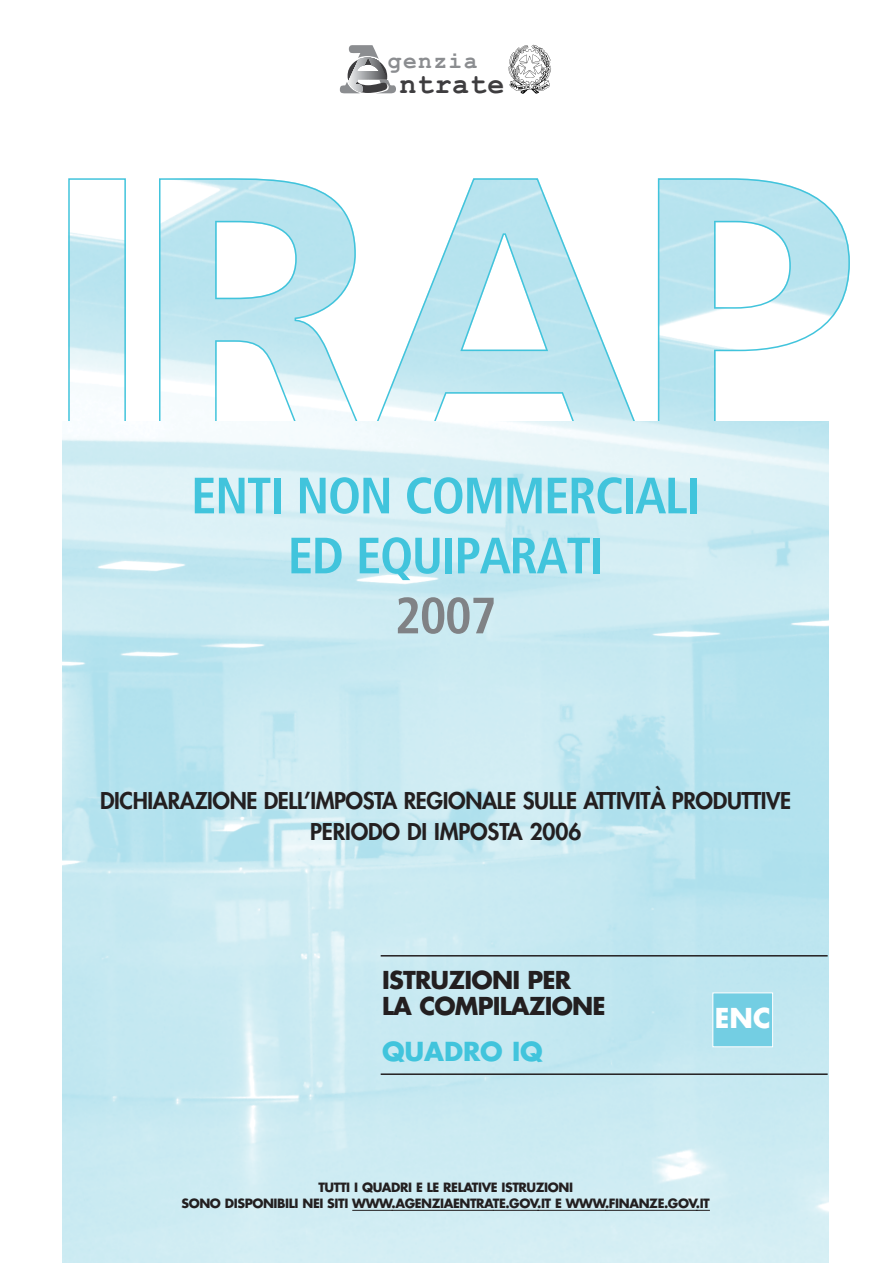
<style>
.page{position:relative;width:893px;height:1263px;background:#fff}
.page>*{position:absolute;margin:0;border:0;box-sizing:border-box;transform-origin:0 0}
.t1{font:700 condensed 51px/60px "Frutiger";letter-spacing:-.025em;color:#41c4dc;text-align:center}
.t2{font:700 condensed 51px "Frutiger";color:#808285}
.t3{font:700 28.2px "Courier New";letter-spacing:.025em;color:#3e3d3f}
.t4{font:700 26.7px "Futura";color:#fff}
.t5{font:700 25.5px "Futura";letter-spacing:-.005em;color:#41c4dc}
.t6{font:700 24px/25.5px "Futura";letter-spacing:-.035em;color:#231f20}
.t7{font:700 22.95px "Courier New";letter-spacing:.06em;color:#8b8d90}
.t8{font:800 22.5px/31.5px "Futura";letter-spacing:-.015em;color:#231f20;text-align:center}
.t9{font:700 12.45px/16.2px "Futura";letter-spacing:-.035em;color:#231f20;text-align:center}
</style>
<div class="page">
<svg style="left:68px;top:178px;width:781px;height:280px"></svg>
<img style="left:63px;top:421px;width:765px;height:842px">
<hr style="left:352px;top:1210px;width:41px;height:1px;background:#231f20">
<hr style="left:391px;top:1210px;width:102px;height:1px;background:#231f20">
<hr style="left:493px;top:1210px;width:46px;height:1px;background:#231f20">
<hr style="left:537px;top:1210px;width:69px;height:1px;background:#231f20">
<hr style="left:605px;top:1210px;width:92px;height:1px;background:#231f20">
<svg style="left:695px;top:1210px;width:15px;height:1px"></svg>
<svg style="left:340px;top:45px;width:56px;height:49px"></svg>
<hr style="left:348px;top:58px;width:1px;height:34px;background:#f3f3f3">
<hr style="left:349px;top:58px;width:1px;height:34px;background:#edeeef">
<hr style="left:350px;top:58px;width:1px;height:34px;background:#e9eaeb">
<hr style="left:351px;top:58px;width:1px;height:34px;background:#e4e5e6">
<hr style="left:352px;top:58px;width:1px;height:34px;background:#e0e1e2">
<hr style="left:353px;top:58px;width:1px;height:34px;background:#dbdcde">
<hr style="left:354px;top:58px;width:1px;height:34px;background:#d6d7d9">
<hr style="left:355px;top:58px;width:1px;height:34px;background:#d2d3d5">
<hr style="left:356px;top:58px;width:1px;height:34px;background:#cdcfd0">
<hr style="left:357px;top:58px;width:1px;height:34px;background:#c9cbcc">
<hr style="left:358px;top:58px;width:1px;height:34px;background:#c4c6c8">
<hr style="left:359px;top:58px;width:1px;height:34px;background:#bfc1c3">
<hr style="left:360px;top:58px;width:1px;height:34px;background:#bbbdbf">
<hr style="left:361px;top:58px;width:1px;height:34px;background:#b6b8ba">
<hr style="left:362px;top:58px;width:1px;height:34px;background:#b1b3b5">
<hr style="left:363px;top:58px;width:1px;height:34px;background:#adafb1">
<hr style="left:364px;top:58px;width:1px;height:34px;background:#a8aaad">
<hr style="left:365px;top:58px;width:1px;height:34px;background:#a4a6a9">
<hr style="left:366px;top:58px;width:1px;height:34px;background:#9fa1a4">
<hr style="left:367px;top:58px;width:1px;height:34px;background:#9a9d9f">
<hr style="left:368px;top:58px;width:1px;height:34px;background:#97999c">
<hr style="left:369px;top:58px;width:1px;height:34px;background:#939598">
<hr style="left:370px;top:58px;width:1px;height:34px;background:#8f9194">
<hr style="left:371px;top:58px;width:1px;height:34px;background:#8b8d8f">
<hr style="left:372px;top:58px;width:1px;height:34px;background:#86888b">
<hr style="left:373px;top:58px;width:1px;height:34px;background:#828487">
<hr style="left:374px;top:58px;width:1px;height:34px;background:#7e8082">
<hr style="left:375px;top:58px;width:1px;height:34px;background:#7a7c7f">
<hr style="left:376px;top:58px;width:1px;height:34px;background:#76777a">
<hr style="left:377px;top:58px;width:1px;height:34px;background:#717375">
<hr style="left:378px;top:58px;width:1px;height:34px;background:#6d6f71">
<hr style="left:379px;top:58px;width:1px;height:34px;background:#696a6c">
<hr style="left:380px;top:58px;width:1px;height:34px;background:#646567">
<hr style="left:381px;top:58px;width:1px;height:34px;background:#606163">
<hr style="left:382px;top:58px;width:1px;height:34px;background:#5b5c5e">
<hr style="left:383px;top:58px;width:1px;height:34px;background:#565759">
<hr style="left:384px;top:58px;width:1px;height:34px;background:#515153">
<hr style="left:385px;top:58px;width:1px;height:34px;background:#4b4b4d">
<hr style="left:386px;top:58px;width:1px;height:34px;background:#474648">
<hr style="left:387px;top:58px;width:1px;height:34px;background:#454546">
<svg style="left:508px;top:45px;width:43px;height:49px"></svg>
<hr style="left:380px;top:955px;width:447px;height:2px;background:#231f20">
<hr style="left:380px;top:1073px;width:447px;height:2px;background:#231f20">
<div style="left:712px;top:993px;width:60px;height:54px;background:#73cee3"></div>
<div style="left:712px;top:993px;width:61px;height:54px;border:1px solid #fff"></div>
<h3 class="t7" style="left:388px;top:54px;width:91px">genzia</h3>
<h2 class="t3" style="left:399px;top:75px;width:107px">ntrate</h2>
<h1 class="t1" style="left:191px;top:470px;width:511px">ENTI NON COMMERCIALI<br>ED EQUIPARATI</h1>
<h1 class="t2" style="left:394px;top:595px;width:104px">2007</h1>
<h3 class="t8" style="left:100px;top:787px;width:692px">DICHIARAZIONE DELL’IMPOSTA REGIONALE SULLE ATTIVITÀ PRODUTTIVE<br>PERIODO DI IMPOSTA 2006</h3>
<h3 class="t6" style="left:382px;top:970px;width:225px">ISTRUZIONI PER<br>LA COMPILAZIONE</h3>
<h3 class="t5" style="left:382px;top:1040px;width:162px">QUADRO IQ</h3>
<h3 class="t4" style="left:714px;top:1005px;width:57px">ENC</h3>
<p class="t9" style="left:181px;top:1181px;width:530px">TUTTI I QUADRI E LE RELATIVE ISTRUZIONI<br>SONO DISPONIBILI NEI SITI WWW.AGENZIAENTRATE.GOV.IT E WWW.FINANZE.GOV.IT</p>
</div>
